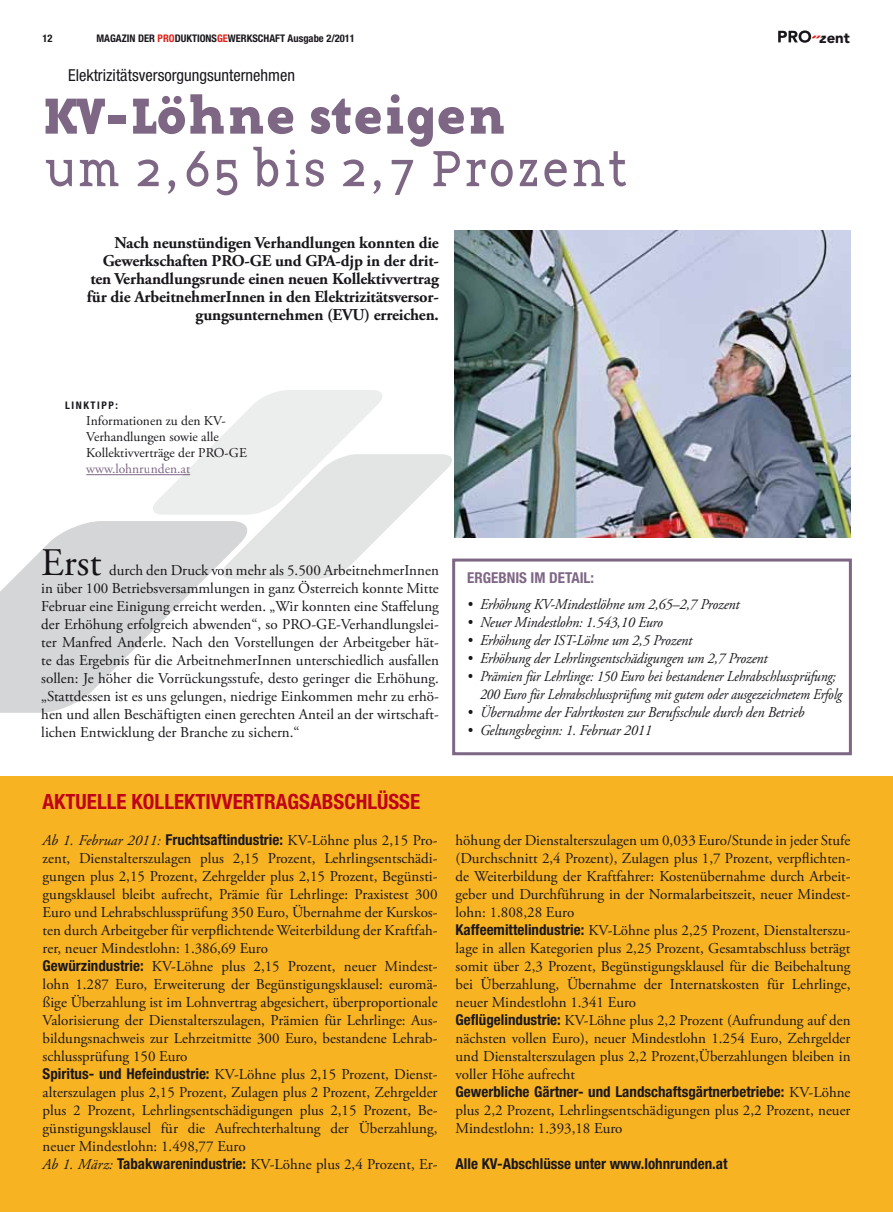
<style>
.page{position:relative;width:893px;height:1212px;background:#fff}
.page>*{position:absolute;margin:0;border:0;box-sizing:border-box;transform-origin:0 0}
.t1{font:52.5px "Base Twelve Serif";letter-spacing:-.01em;color:#7e6785;scale:.96 1}
.t2{font:52.5px "Base Twelve Serif B";color:#7e6785}
.t3{font:39px "Adobe Garamond Pro";color:#1a171c}
.t4{font:700 condensed 21px "Helvetica Neue LT Std";color:#c00418}
.t5{font:700 16.5px/18px "Adobe Garamond Pro";letter-spacing:-.01em;color:#1a171c;text-align:right}
.t6{font:condensed 16.5px "Helvetica Neue LT Std";color:#1a171c}
.t7{font:15px/18px "Adobe Garamond Pro";color:#1a171c}
.t8{font:italic 15px "Adobe Garamond Pro";letter-spacing:-.01em;color:#1a171c;scale:.95 1}
.t9{font:700 condensed 15px "Helvetica Neue LT Std";color:#1a171c}
.t10{font:italic 15px/18px "Adobe Garamond Pro";letter-spacing:-.01em;color:#1a171c;scale:.92 1}
.t11{font:700 condensed 15px "Helvetica Neue LT Std";color:#7e6785}
.t12{font:900 15px "Avenir LT Std";color:#1a171c}
.t13{font:13.5px/16.2px "Adobe Garamond Pro";color:#1a171c}
.t14{font:13.5px "Adobe Garamond Pro";color:#7e6785}
.t15{font:700 condensed 10.5px "Helvetica Neue LT Std";color:#1a171c}
.s1{color:#e32119}
.s2{font-family:"Adobe Garamond Pro";font-weight:400;font-style:italic;font-stretch:normal}
.s3{font-family:"Adobe Garamond Pro";font-weight:400;font-stretch:normal}
.s4{font-family:"Helvetica Neue LT Std";font-weight:700;font-stretch:condensed}
.s5{font-style:italic}
</style>
<div class="page">
<hr style="left:86px;top:474px;width:104px;height:1px;background:#7e6785">
<div style="left:0;top:777px;width:893px;height:435px;background:#f8b322"></div>
<img style="left:454px;top:230px;width:396px;height:307px">
<svg style="left:0;top:521px;width:204px;height:192px;fill:#d5d6d7"></svg>
<svg style="left:151px;top:390px;width:301px;height:189px"></svg>
<svg style="left:778px;top:30px;width:44px;height:13px"></svg>
<div style="left:452px;top:558px;width:400px;height:197px;border:3px solid #7e6785"></div>
<p class="t15" style="left:43px;top:32px;width:12px">12</p>
<p class="t15" style="left:97px;top:32px;width:260px">MAGAZIN DER <span class="s1">PRO</span>DUKTIONS<span class="s1">GE</span>WERKSCHAFT Ausgabe 2/2011</p>
<p class="t12" style="left:819px;top:28px;width:32px">zent</p>
<p class="t6" style="left:68px;top:66px;width:229px">Elektrizitätsversorgungsunternehmen</p>
<h1 class="t2" style="left:43px;top:79px;width:465px">KV-Löhne steigen</h1>
<h1 class="t1" style="left:43px;top:136px;width:611px">um 2,65 bis 2,7 Prozent</h1>
<p class="t5" style="left:87px;top:234px;width:353px">Nach neunstündigen Verhandlungen konnten die Gewerkschaften PRO-GE und GPA-djp in der drit&shy;ten Verhandlungsrunde einen neuen Kollektivvertrag für die ArbeitnehmerInnen in den Elektrizitätsversor&shy;gungsunternehmen (EVU) erreichen.</p>
<p class="t15" style="left:65px;top:398px;width:14px">Linktipp</p>
<p class="t15" style="left:116px;top:398px;width:4px">:</p>
<p class="t13" style="left:86px;top:413px;width:162px">Informationen zu den KV-<br>Verhandlungen sowie alle<br>Kollektivverträge der PRO-GE</p>
<p class="t14" style="left:86px;top:461px;width:105px">www.lohnrunden.at</p>
<h2 class="t3" style="left:41px;top:540px;width:62px">Erst</h2>
<p class="t7" style="left:41px;top:562px;width:399px;text-align:justify;text-indent:68px">durch den Druck von mehr als 5.500 ArbeitnehmerInnen in über 100 Betriebsversammlungen in ganz Österreich konnte Mitte Februar eine Einigung erreicht werden. „Wir konnten eine Staffelung der Erhöhung erfolgreich abwenden“, so PRO-GE-Verhandlungslei&shy;ter Manfred Anderle. Nach den Vorstellungen der Arbeitgeber hät&shy;te das Ergebnis für die ArbeitnehmerInnen unterschiedlich ausfallen sollen: Je höher die Vorrückungsstufe, desto geringer die Erhöhung. „Stattdessen ist es uns gelungen, niedrige Einkommen mehr zu erhö&shy;hen und allen Beschäftigten einen gerechten Anteil an der wirtschaft&shy;lichen Entwicklung der Branche zu sichern.“</p>
<p class="t11" style="left:467px;top:568px;width:16px">Ergebnis</p>
<p class="t11" style="left:531px;top:568px;width:35px">im Detai</p>
<p class="t11" style="left:584px;top:568px;width:12px">l:</p>
<p class="t8" style="left:467px;top:595px;width:288px">• Erhöhung KV-Mindestlöhne um 2,65–2,7 Prozent</p>
<p class="t8" style="left:467px;top:613px;width:208px">• Neuer Mindestlohn: 1.543,10 Euro</p>
<p class="t8" style="left:467px;top:631px;width:238px">• Erhöhung der IST-Löhne um 2,5 Prozent</p>
<p class="t8" style="left:467px;top:649px;width:318px">• Erhöhung der Lehrlingsentschädigungen um 2,7 Prozent</p>
<p class="t10" style="left:480px;top:668px;width:395px;text-indent:-13px">• Prämien für Lehrlinge: 150 Euro bei bestandener Lehrabschlussprüfung;<br>200 Euro für Lehrabschlussprüfung mit gutem oder ausgezeichnetem Erfolg</p>
<p class="t8" style="left:467px;top:703px;width:356px">• Übernahme der Fahrtkosten zur Berufsschule durch den Betrieb</p>
<p class="t8" style="left:467px;top:721px;width:196px">• Geltungsbeginn: 1. Februar 2011</p>
<h3 class="t4" style="left:43px;top:789px;width:23px">Aktuelle</h3>
<h3 class="t4" style="left:132px;top:789px;width:22px">Kollekti</h3>
<h3 class="t4" style="left:211px;top:789px;width:34px">vvertragsabschl</h3>
<h3 class="t4" style="left:377px;top:789px;width:23px">üsse</h3>
<p class="t9" style="left:43px;top:831px;width:396px"><span class="s2">Ab 1. Februar 2011:</span> Fruchtsaftindustrie: <span class="s3">KV-Löhne plus 2,15 Pro-</span></p>
<p class="t7" style="left:43px;top:850px;width:396px">zent, Dienstalterszulagen plus 2,15 Prozent, Lehrlingsentschädi&shy;gungen plus 2,15 Prozent, Zehrgelder plus 2,15 Prozent, Begünsti&shy;gungsklausel bleibt aufrecht, Prämie für Lehrlinge: Praxistest 300<br>Euro und Lehrabschlussprüfung 350 Euro, Übernahme der Kurskos&shy;ten durch Arbeitgeber für verpflichtende Weiterbildung der Kraftfah&shy;rer, neuer Mindestlohn: 1.386,69 Euro<br><span class="s4">Gewürzindustrie:</span> KV-Löhne plus 2,15 Prozent, neuer Mindest&shy;lohn 1.287 Euro, Erweiterung der Begünstigungsklausel: euromä&shy;ßige Überzahlung ist im Lohnvertrag abgesichert, überproportionale Valorisierung der Dienstalterszulagen, Prämien für Lehrlinge: Aus&shy;bildungsnachweis zur Lehrzeitmitte 300 Euro, bestandene Lehrab&shy;schlussprüfung 150 Euro<br><span class="s4">Spiritus- und Hefeindustrie:</span> KV-Löhne plus 2,15 Prozent, Dienst&shy;alterszulagen plus 2,15 Prozent, Zulagen plus 2 Prozent, Zehrgelder plus 2 Prozent, Lehrlingsentschädigungen plus 2,15 Prozent, Be&shy;günstigungsklausel für die Aufrechterhaltung der Überzahlung, neuer Mindestlohn: 1.498,77 Euro<br><span class="s5">Ab 1. März:</span> <span class="s4">Tabakwarenindustrie:</span> KV-Löhne plus 2,4 Prozent, Er-</p>
<p class="t7" style="left:456px;top:832px;width:396px">höhung der Dienstalterszulagen um 0,033 Euro/Stunde in jeder Stufe (Durchschnitt 2,4 Prozent), Zulagen plus 1,7 Prozent, verpflichten&shy;de Weiterbildung der Kraftfahrer: Kostenübernahme durch Arbeit&shy;geber und Durchführung in der Normalarbeitszeit, neuer Mindest&shy;lohn: 1.808,28 Euro<br><span class="s4">Kaffeemittelindustrie:</span> KV-Löhne plus 2,25 Prozent, Dienstalterszu&shy;lage in allen Kategorien plus 2,25 Prozent, Gesamtabschluss beträgt somit über 2,3 Prozent, Begünstigungsklausel für die Beibehaltung bei Überzahlung, Übernahme der Internatskosten für Lehrlinge, neuer Mindestlohn 1.341 Euro<br><span class="s4">Geflügelindustrie:</span> KV-Löhne plus 2,2 Prozent (Aufrundung auf den nächsten vollen Euro), neuer Mindestlohn 1.254 Euro, Zehrgelder und Dienstalterszulagen plus 2,2 Prozent,Überzahlungen bleiben in voller Höhe aufrecht</p>
<p class="t9" style="left:456px;top:1083px;width:396px">Gewerbliche Gärtner- und Landschaftsgärtnerbetriebe: <span class="s3">KV-Löhne</span></p>
<p class="t7" style="left:456px;top:1102px;width:396px">plus 2,2 Prozent, Lehrlingsentschädigungen plus 2,2 Prozent, neuer<br>Mindestlohn: 1.393,18 Euro</p>
<p class="t9" style="left:456px;top:1155px;width:273px">Alle KV-Abschlüsse unter www.lohnrunden.at</p>
</div>
